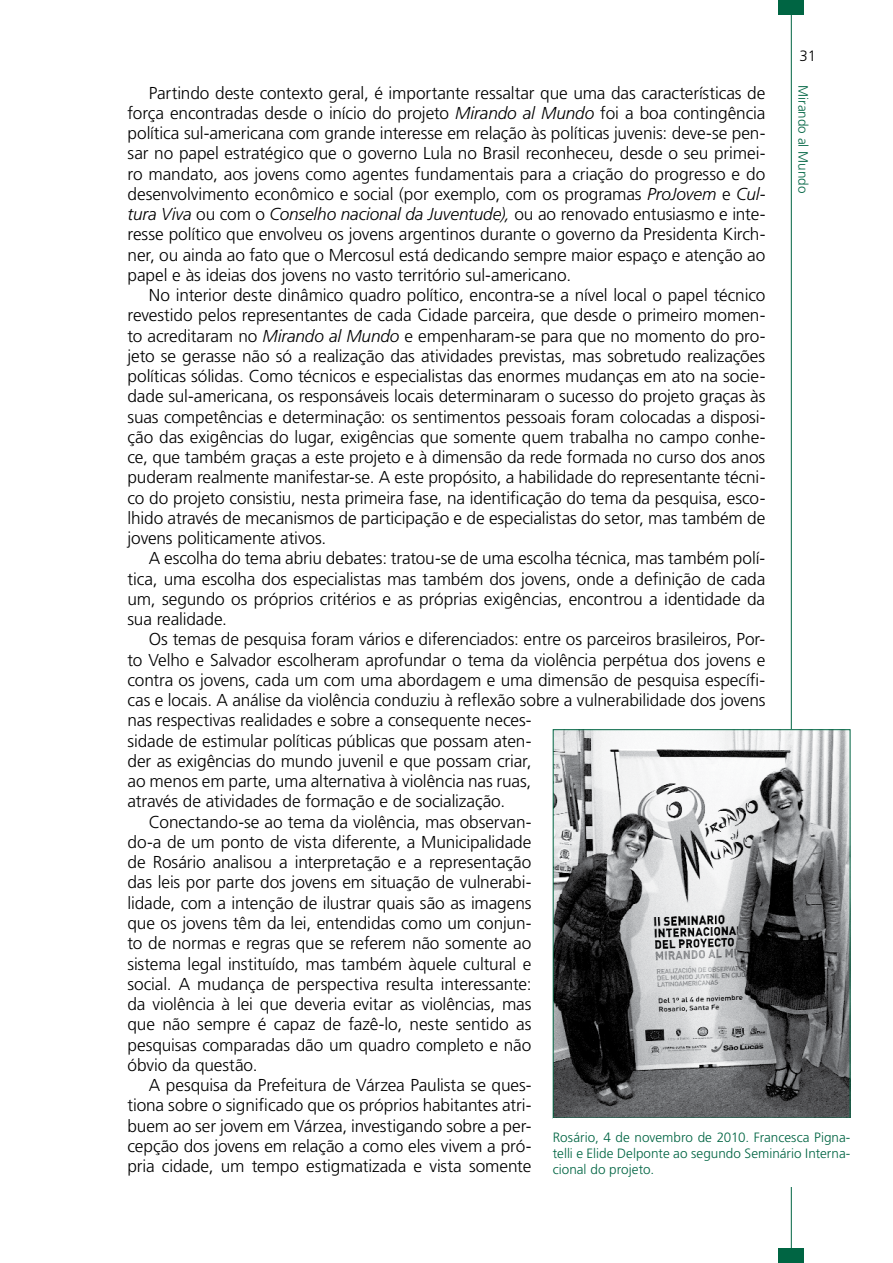
<style>
.page{position:relative;width:893px;height:1263px;background:#fff}
.page>*{position:absolute;margin:0;border:0;box-sizing:border-box;transform-origin:0 0}
.t1{font:300 17.25px/20.2px "Frutiger";letter-spacing:-.01em;color:#000;text-align:justify}
.t2{font:300 15px "Frutiger";color:#000}
.t3{font:300 13.5px/16.2px "Frutiger";color:#006543;text-align:justify}
.s1{font-style:italic}
</style>
<div class="page">
<hr style="left:791px;top:0;width:1px;height:1263px;background:#006543">
<div style="left:778px;top:0;width:26px;height:15px;background:#006543"></div>
<div style="left:778px;top:1248px;width:26px;height:15px;background:#006543"></div>
<img style="left:555px;top:731px;width:293px;height:385px">
<div style="left:553px;top:729px;width:297px;height:389px;border:1px solid #006543"></div>
<div style="left:553px;top:1118px;width:297px;height:68px;background:#fff"></div>
<p class="t2" style="left:799px;top:47px;width:18px">31</p>
<p class="t3" style="left:811px;top:85px;width:110px;rotate:90deg">Mirando al Mundo</p>
<p class="t1" style="left:128px;top:82px;width:639px;text-indent:21px">Partindo deste contexto geral, é importante ressaltar que uma das características de força encontradas desde o início do projeto <span class="s1">Mirando al Mundo</span> foi a boa contingência política sul-americana com grande interesse em relação às políticas juvenis: deve-se pen&shy;sar no papel estratégico que o governo Lula no Brasil reconheceu, desde o seu primei&shy;ro mandato, aos jovens como agentes fundamentais para a criação do progresso e do desenvolvimento econômico e social (por exemplo, com os programas <span class="s1">ProJovem</span> e <span class="s1">Cul&shy;tura Viva</span> ou com o <span class="s1">Conselho nacional da Juventude),</span> ou ao renovado entusiasmo e inte&shy;resse político que envolveu os jovens argentinos durante o governo da Presidenta Kirch&shy;ner, ou ainda ao fato que o Mercosul está dedicando sempre maior espaço e atenção ao papel e às ideias dos jovens no vasto território sul-americano.</p>
<p class="t1" style="left:128px;top:285px;width:639px;text-indent:21px">No interior deste dinâmico quadro político, encontra-se a nível local o papel técnico revestido pelos representantes de cada Cidade parceira, que desde o primeiro momen&shy;to acreditaram no <span class="s1">Mirando al Mundo</span> e empenharam-se para que no momento do pro&shy;jeto se gerasse não só a realização das atividades previstas, mas sobretudo realizações políticas sólidas. Como técnicos e especialistas das enormes mudanças em ato na socie&shy;dade sul-americana, os responsáveis locais determinaram o sucesso do projeto graças às suas competências e determinação: os sentimentos pessoais foram colocadas a disposi&shy;ção das exigências do lugar, exigências que somente quem trabalha no campo conhe&shy;ce, que também graças a este projeto e à dimensão da rede formada no curso dos anos puderam realmente manifestar-se. A este propósito, a habilidade do representante técni&shy;co do projeto consistiu, nesta primeira fase, na identificação do tema da pesquisa, esco&shy;lhido através de mecanismos de participação e de especialistas do setor, mas também de jovens politicamente ativos.</p>
<p class="t1" style="left:128px;top:548px;width:639px;text-indent:21px">A escolha do tema abriu debates: tratou-se de uma escolha técnica, mas também polí&shy;tica, uma escolha dos especialistas mas também dos jovens, onde a definição de cada um, segundo os próprios critérios e as próprias exigências, encontrou a identidade da sua realidade.</p>
<p class="t1" style="left:149px;top:629px;width:618px">Os temas de pesquisa foram vários e diferenciados: entre os parceiros brasileiros, Por-</p>
<p class="t1" style="left:128px;top:649px;width:639px">to Velho e Salvador escolheram aprofundar o tema da violência perpétua dos jovens e</p>
<p class="t1" style="left:128px;top:670px;width:639px">contra os jovens, cada um com uma abordagem e uma dimensão de pesquisa específi-</p>
<p class="t1" style="left:128px;top:690px;width:639px">cas e locais. A análise da violência conduziu à reflexão sobre a vulnerabilidade dos jovens</p>
<p class="t1" style="left:128px;top:710px;width:405px">nas respectivas realidades e sobre a consequente neces-</p>
<p class="t1" style="left:128px;top:730px;width:405px">sidade de estimular políticas públicas que possam aten-</p>
<p class="t1" style="left:128px;top:751px;width:405px">der as exigências do mundo juvenil e que possam criar,</p>
<p class="t1" style="left:128px;top:771px;width:405px">ao menos em parte, uma alternativa à violência nas ruas,</p>
<p class="t1" style="left:128px;top:791px;width:379px">através de atividades de formação e de socialização.</p>
<p class="t1" style="left:149px;top:811px;width:384px">Conectando-se ao tema da violência, mas observan-</p>
<p class="t1" style="left:127px;top:832px;width:405px">do-a de um ponto de vista diferente, a Municipalidade</p>
<p class="t1" style="left:127px;top:852px;width:405px">de Rosário analisou a interpretação e a representação</p>
<p class="t1" style="left:127px;top:872px;width:405px">das leis por parte dos jovens em situação de vulnerabi-</p>
<p class="t1" style="left:127px;top:893px;width:405px">lidade, com a intenção de ilustrar quais são as imagens</p>
<p class="t1" style="left:127px;top:913px;width:405px">que os jovens têm da lei, entendidas como um conjun-</p>
<p class="t1" style="left:127px;top:933px;width:405px">to de normas e regras que se referem não somente ao</p>
<p class="t1" style="left:127px;top:953px;width:405px">sistema legal instituído, mas também àquele cultural e</p>
<p class="t1" style="left:127px;top:974px;width:405px">social. A mudança de perspectiva resulta interessante:</p>
<p class="t1" style="left:127px;top:994px;width:405px">da violência à lei que deveria evitar as violências, mas</p>
<p class="t1" style="left:127px;top:1014px;width:405px">que não sempre é capaz de fazê-lo, neste sentido as</p>
<p class="t1" style="left:127px;top:1034px;width:405px">pesquisas comparadas dão um quadro completo e não</p>
<p class="t1" style="left:127px;top:1055px;width:132px">óbvio da questão.</p>
<p class="t1" style="left:149px;top:1075px;width:384px">A pesquisa da Prefeitura de Várzea Paulista se ques-</p>
<p class="t1" style="left:127px;top:1095px;width:405px">tiona sobre o significado que os próprios habitantes atri-</p>
<p class="t1" style="left:127px;top:1115px;width:405px">buem ao ser jovem em Várzea, investigando sobre a per-</p>
<p class="t1" style="left:127px;top:1136px;width:405px">cepção dos jovens em relação a como eles vivem a pró-</p>
<p class="t1" style="left:127px;top:1156px;width:405px">pria cidade, um tempo estigmatizada e vista somente</p>
<p class="t3" style="left:553px;top:1129px;width:299px">Rosário, 4 de novembro de 2010. Francesca Pigna&shy;telli e Elide Delponte ao segundo Seminário Interna&shy;cional do projeto.</p>
</div>
